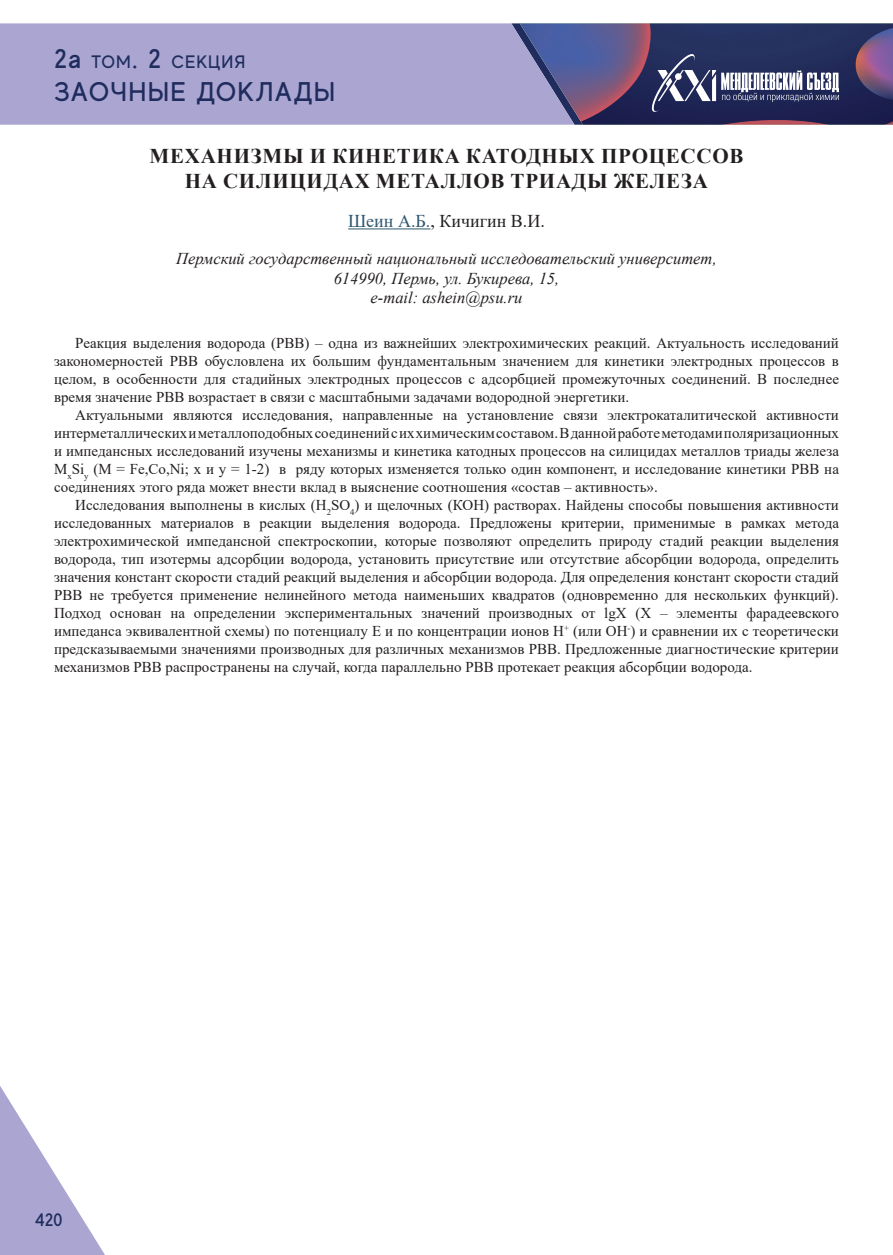
<style>
.page{position:relative;width:893px;height:1255px;background:#fff}
.page>*{position:absolute;margin:0;border:0;box-sizing:border-box;transform-origin:0 0}
.t1{font:500 27px "MADE Evolve Sans";letter-spacing:.05em;color:#1f2c5d}
.t2{font:700 21px/25.2px "Times New Roman";letter-spacing:.035em;color:#231f20;text-align:center}
.t3{font:18px "Times New Roman";color:#231f20}
.t4{font:500 18px "MADE Evolve Sans";letter-spacing:.05em;color:#1f2c5d}
.t5{font:italic 16.5px/19.8px "Times New Roman";color:#231f20;text-align:center}
.t6{font:15px/18px "Times New Roman";color:#231f20;text-align:justify}
.s1{font-size:27px}
.s2{color:#2e576f}
</style>
<div class="page">
<div style="left:0;top:23px;width:511px;height:102px;background:#aaa6d1"></div>
<svg style="left:0;top:1086px;width:105px;height:168px"></svg>
<svg style="left:511px;top:23px;width:382px;height:102px;background:#51507b"></svg>
<hr style="left:348px;top:228px;width:82px;height:1px;background:#2e576f">
<p class="t4" style="left:54px;top:51px;width:193px"><span class="s1">2а</span> ТОМ<span class="s1">. 2</span> СЕКЦИЯ</p>
<h1 class="t1" style="left:54px;top:74px;width:283px">ЗАОЧНЫЕ ДОКЛАДЫ</h1>
<h2 class="t2" style="left:149px;top:143px;width:595px">МЕХАНИЗМЫ И КИНЕТИКА КАТОДНЫХ ПРОЦЕССОВ<br>НА СИЛИЦИДАХ МЕТАЛЛОВ ТРИАДЫ ЖЕЛЕЗА</h2>
<p class="t3" style="left:348px;top:208px;width:198px"><span class="s2">Шеин А.Б.</span>, Кичигин В.И.</p>
<p class="t5" style="left:176px;top:248px;width:542px">Пермский государственный национальный исследовательский университет,<br>614990, Пермь, ул. Букирева, 15,<br>e-mail: ashein@psu.ru</p>
<p class="t6" style="left:54px;top:333px;width:786px;text-indent:21px">Реакция выделения водорода (РВВ) – одна из важнейших электрохимических реакций. Актуальность исследований закономерностей РВВ обусловлена их большим фундаментальным значением для кинетики электродных процессов в целом, в особенности для стадийных электродных процессов с адсорбцией промежуточных соединений. В последнее время значение РВВ возрастает в связи с масштабными задачами водородной энергетики.</p>
<p class="t6" style="left:54px;top:405px;width:786px;text-indent:21px">Актуальными являются исследования, направленные на установление связи электрокаталитической активности интерметаллических и металлоподобных соединений с их химическим составом. В данной работе методами поляризационных и импедансных исследований изучены механизмы и кинетика катодных процессов на силицидах металлов триады железа M<sub>x</sub>Si<sub>y</sub> (M = Fe,Co,Ni; x и y = 1-2) в ряду которых изменяется только один компонент, и исследование кинетики РВВ на соединениях этого ряда может внести вклад в выяснение соотношения «состав – активность».</p>
<p class="t6" style="left:54px;top:495px;width:786px;text-indent:21px">Исследования выполнены в кислых (Н<sub>2</sub>SO<sub>4</sub>) и щелочных (КОН) растворах. Найдены способы повышения активности исследованных материалов в реакции выделения водорода. Предложены критерии, применимые в рамках метода электрохимической импедансной спектроскопии, которые позволяют определить природу стадий реакции выделения водорода, тип изотермы адсорбции водорода, установить присутствие или отсутствие абсорбции водорода, определить значения констант скорости стадий реакций выделения и абсорбции водорода. Для определения констант скорости стадий РВВ не требуется применение нелинейного метода наименьших квадратов (одновременно для нескольких функций).<br>Подход основан на определении экспериментальных значений производных от lgX (Х – элементы фарадеевского импеданса эквивалентной схемы) по потенциалу Е и по концентрации ионов Н<sup>+</sup> (или ОН<sup>-</sup>) и сравнении их с теоретически предсказываемыми значениями производных для различных механизмов РВВ. Предложенные диагностические критерии механизмов РВВ распространены на случай, когда параллельно РВВ протекает реакция абсорбции водорода.</p>
<p class="t4" style="left:35px;top:1208px;width:29px">420</p>
</div>
